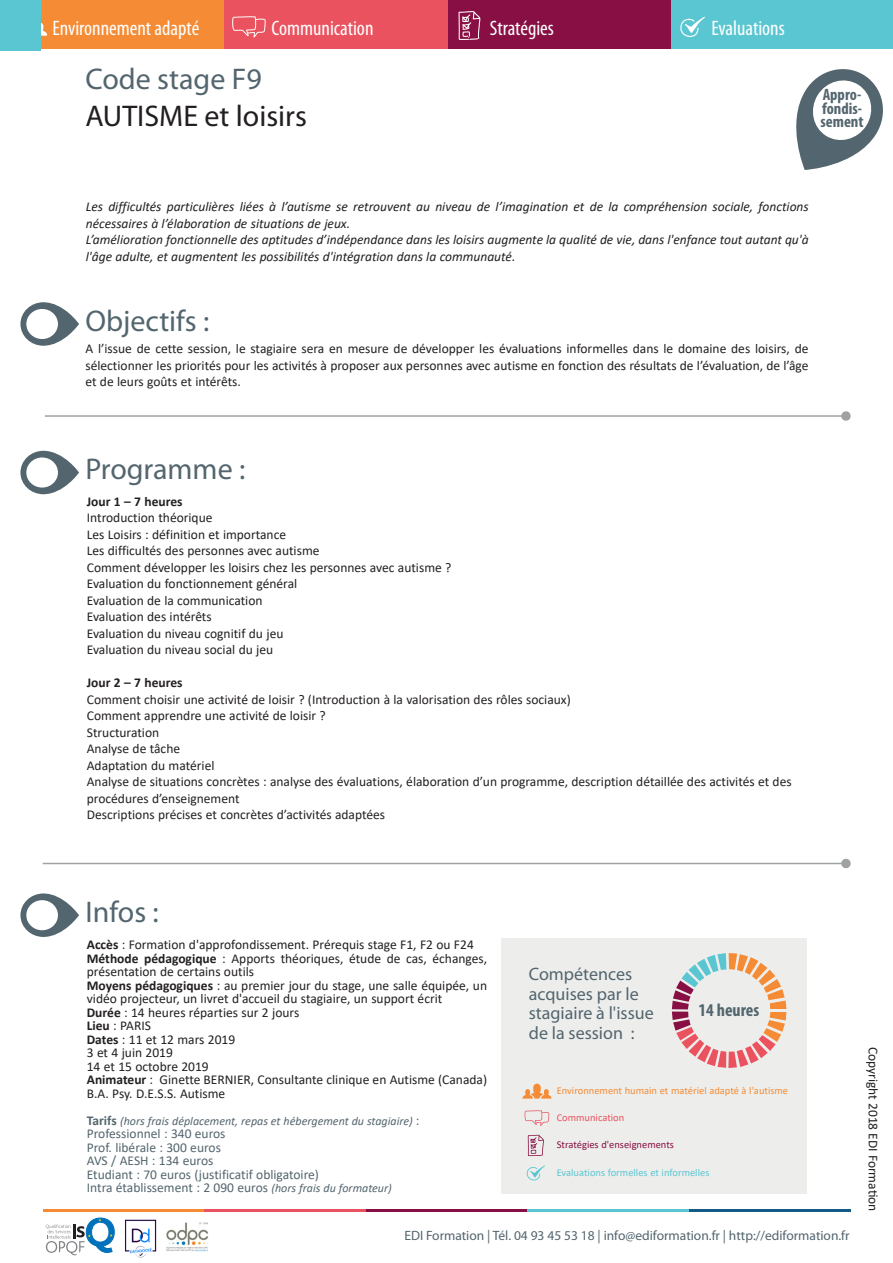
<style>
.page{position:relative;width:893px;height:1263px;background:#fff}
.page>*{position:absolute;margin:0;border:0;box-sizing:border-box;transform-origin:0 0}
.t1{font:30px "Myriad Pro";color:#53656e}
.t2{font:30px "Myriad Pro";color:#231f20}
.t3{font:condensed 21px "Myriad Pro";color:#fff}
.t4{font:18px/19.5px "Myriad Pro";color:#53656e}
.t5{font:700 condensed 18px "Myriad Pro";color:#53656e}
.t6{font:700 condensed 16.5px/13.5px "Myriad Pro";color:#53656e}
.Body_Text_2{font:13.5px/16.5px "Calibri";color:#231f20}
.t7{font:italic 13.5px/16.5px "Calibri";color:#231f20}
.Body_Text_2-2{font:13.5px "Calibri";color:#53656e}
.t8{font:13.5px "Myriad Pro";color:#53656e}
.t9{font:700 13.5px "Calibri";color:#231f20}
.Body_Text_2-3{font:italic 12px "Calibri";color:#53656e}
.t10{font:10.5px "Calibri";color:#f58b34}
.t11{font:10.5px "Calibri";color:#5ac6d1}
.t12{font:10.5px "Calibri";color:#880f43}
.t13{font:10.5px "Calibri";color:#eb525f}
.s1{font-weight:700}
.s2{font-weight:700;font-style:normal;font-size:13.5px}
.s3{font-style:normal;font-size:13.5px}
.s4{font-style:italic;font-size:12px}
</style>
<div class="page">
<svg style="left:46px;top:1218px;width:69px;height:37px"></svg>
<hr style="left:43px;top:1208px;width:161px;height:3px;background:#f58b34">
<hr style="left:204px;top:1208px;width:162px;height:3px;background:#eb525f">
<hr style="left:366px;top:1208px;width:161px;height:3px;background:#880f43">
<hr style="left:527px;top:1208px;width:162px;height:3px;background:#5ac6d1">
<hr style="left:689px;top:1208px;width:161px;height:3px;background:#135a86">
<img style="left:125px;top:1219px;width:32px;height:39px">
<img style="left:166px;top:1222px;width:42px;height:29px">
<svg style="left:20px;top:302px;width:59px;height:44px"></svg>
<hr style="left:45px;top:415px;width:798px;height:2px;background:#9fa39f">
<div style="left:842px;top:412px;width:8px;height:8px;background:#9fa39f;border-radius:50%"></div>
<div style="left:841px;top:411px;width:10px;height:10px;border:2px solid #9fa39f;border-radius:50%"></div>
<svg style="left:20px;top:451px;width:59px;height:43px"></svg>
<svg style="left:20px;top:893px;width:59px;height:44px"></svg>
<hr style="left:43px;top:863px;width:800px;height:1px;background:#9fa39f">
<div style="left:842px;top:859px;width:8px;height:8px;background:#9fa39f;border-radius:50%"></div>
<div style="left:841px;top:859px;width:10px;height:9px;border:2px solid #9fa39f;border-radius:50%"></div>
<div style="left:502px;top:938px;width:305px;height:255px;background:#edeeec"></div>
<svg style="left:522px;top:1084px;width:29px;height:14px"></svg>
<svg style="left:525px;top:1110px;width:24px;height:16px"></svg>
<svg style="left:528px;top:1135px;width:16px;height:21px"></svg>
<svg style="left:527px;top:1165px;width:18px;height:15px"></svg>
<svg style="left:672px;top:953px;width:114px;height:115px"></svg>
<div style="left:0;top:0;width:225px;height:49px;background:#f58b34"></div>
<div style="left:225px;top:0;width:223px;height:49px;background:#eb525f"></div>
<div style="left:448px;top:0;width:223px;height:49px;background:#880f43"></div>
<div style="left:671px;top:0;width:222px;height:49px;background:#5ac6d1"></div>
<svg style="left:459px;top:11px;width:21px;height:29px"></svg>
<svg style="left:40px;top:15px;width:7px;height:21px"></svg>
<svg style="left:232px;top:16px;width:34px;height:21px"></svg>
<svg style="left:680px;top:17px;width:25px;height:20px"></svg>
<svg style="left:796px;top:69px;width:87px;height:101px"></svg>
<div style="left:0;top:0;width:40px;height:50px;background:#5ac6d1"></div>
<p class="t3" style="left:52px;top:15px;width:148px">Environnement adapté</p>
<p class="t3" style="left:272px;top:15px;width:103px">Communication</p>
<p class="t3" style="left:490px;top:15px;width:66px">Stratégies</p>
<p class="t3" style="left:711px;top:15px;width:75px">Evaluations</p>
<p class="t1" style="left:85px;top:60px;width:178px">Code stage F9</p>
<p class="t2" style="left:85px;top:98px;width:223px">AUTISME et loisirs</p>
<p class="t6" style="left:821px;top:88px;width:45px">Appro&shy;fondis&shy;sement</p>
<p class="t7" style="left:86px;top:198px;width:724px">Les difficultés particulières liées à l’autisme se retrouvent au niveau de l’imagination et de la compréhension sociale, fonctions nécessaires à l’élaboration de situations de jeux.</p>
<p class="t7" style="left:86px;top:231px;width:724px">L’amélioration fonctionnelle des aptitudes d’indépendance dans les loisirs augmente la qualité de vie, dans l'enfance tout autant qu'à l'âge adulte, et augmentent les possibilités d'intégration dans la communauté.</p>
<p class="t1" style="left:85px;top:302px;width:125px">Objectifs :</p>
<p class="Body_Text_2" style="left:85px;top:340px;width:724px;text-align:justify">A l’issue de cette session, le stagiaire sera en mesure de développer les évaluations informelles dans le domaine des loisirs, de sélectionner les priorités pour les activités à proposer aux personnes avec autisme en fonction des résultats de l’évaluation, de l’âge et de leurs goûts et intérêts.</p>
<p class="t1" style="left:85px;top:450px;width:161px">Programme :</p>
<p class="t9" style="left:87px;top:492px;width:97px">Jour 1 – 7 heures</p>
<p class="Body_Text_2" style="left:87px;top:509px;width:127px">Introduction théorique</p>
<p class="Body_Text_2" style="left:87px;top:526px;width:201px">Les Loisirs : définition et importance</p>
<p class="Body_Text_2" style="left:87px;top:542px;width:234px">Les difficultés des personnes avec autisme</p>
<p class="Body_Text_2" style="left:87px;top:559px;width:366px">Comment développer les loisirs chez les personnes avec autisme ?</p>
<p class="Body_Text_2" style="left:87px;top:575px;width:212px">Evaluation du fonctionnement général</p>
<p class="Body_Text_2" style="left:87px;top:592px;width:177px">Evaluation de la communication</p>
<p class="Body_Text_2" style="left:87px;top:608px;width:126px">Evaluation des intérêts</p>
<p class="Body_Text_2" style="left:87px;top:625px;width:198px">Evaluation du niveau cognitif du jeu</p>
<p class="Body_Text_2" style="left:87px;top:641px;width:188px">Evaluation du niveau social du jeu</p>
<p class="t9" style="left:87px;top:673px;width:97px">Jour 2 – 7 heures</p>
<p class="Body_Text_2" style="left:87px;top:691px;width:485px">Comment choisir une activité de loisir ? (Introduction à la valorisation des rôles sociaux)</p>
<p class="Body_Text_2" style="left:87px;top:707px;width:241px">Comment apprendre une activité de loisir ?</p>
<p class="Body_Text_2" style="left:87px;top:724px;width:74px">Structuration</p>
<p class="Body_Text_2" style="left:87px;top:740px;width:95px">Analyse de tâche</p>
<p class="Body_Text_2" style="left:87px;top:757px;width:129px">Adaptation du matériel</p>
<p class="Body_Text_2" style="left:87px;top:773px;width:706px">Analyse de situations concrètes : analyse des évaluations, élaboration d’un programme, description détaillée des activités et des procédures d’enseignement</p>
<p class="Body_Text_2" style="left:87px;top:806px;width:300px">Descriptions précises et concrètes d’activités adaptées</p>
<p class="t1" style="left:85px;top:894px;width:75px">Infos :</p>
<p class="Body_Text_2" style="left:87px;top:936px;width:389px"><span class="s1">Accès</span> : Formation d'approfondissement. Prérequis stage F1, F2 ou F24</p>
<p class="Body_Text_2" style="left:87px;top:951px;width:402px;line-height:13.5px"><span class="s1">Méthode pédagogique</span> : Apports théoriques, étude de cas, échanges, présentation de certains outils</p>
<p class="Body_Text_2" style="left:87px;top:978px;width:402px;line-height:13.5px"><span class="s1">Moyens pédagogiques</span> : au premier jour du stage, une salle équipée, un vidéo projecteur, un livret d'accueil du stagiaire, un support écrit</p>
<p class="Body_Text_2" style="left:87px;top:1003px;width:214px"><span class="s1">Durée</span> : 14 heures réparties sur 2 jours</p>
<p class="Body_Text_2" style="left:87px;top:1017px;width:66px"><span class="s1">Lieu</span> : PARIS</p>
<p class="Body_Text_2" style="left:87px;top:1030px;width:150px"><span class="s1">Dates</span> : 11 et 12 mars 2019</p>
<p class="Body_Text_2" style="left:87px;top:1044px;width:88px">3 et 4 juin 2019</p>
<p class="Body_Text_2" style="left:87px;top:1057px;width:123px">14 et 15 octobre 2019</p>
<p class="Body_Text_2" style="left:87px;top:1072px;width:402px;line-height:13.5px"><span class="s1">Animateur</span> : Ginette BERNIER, Consultante clinique en Autisme (Canada)<br>B.A. Psy. D.E.S.S. Autisme</p>
<p class="Body_Text_2-3" style="left:87px;top:1112px;width:334px"><span class="s2">Tarifs</span> (hors frais déplacement, repas et hébergement du stagiaire) <span class="s3">:</span></p>
<p class="Body_Text_2-2" style="left:87px;top:1124px;width:140px">Professionnel : 340 euros</p>
<p class="Body_Text_2-2" style="left:87px;top:1138px;width:136px">Prof. libérale : 300 euros</p>
<p class="Body_Text_2-2" style="left:87px;top:1151px;width:128px">AVS / AESH : 134 euros</p>
<p class="Body_Text_2-2" style="left:87px;top:1165px;width:234px">Etudiant : 70 euros (justificatif obligatoire)</p>
<p class="Body_Text_2-2" style="left:87px;top:1178px;width:307px">Intra établissement : 2 090 euros <span class="s4">(hors frais du formateur)</span></p>
<p class="t4" style="left:529px;top:964px;width:126px">Compétences acquises par le stagiaire à l'issue de la session :</p>
<p class="t5" style="left:699px;top:999px;width:62px">14 heures</p>
<p class="t10" style="left:557px;top:1083px;width:233px">Environnement humain et matériel adapté à l'autisme</p>
<p class="t13" style="left:557px;top:1110px;width:69px">Communication</p>
<p class="t12" style="left:557px;top:1137px;width:119px">Stratégies d'enseignements</p>
<p class="t11" style="left:557px;top:1165px;width:154px">Evaluations formelles et informelles</p>
<p class="Body_Text_2" style="left:882px;top:1047px;width:166px;rotate:90deg">Copyright 2018 EDI Formation</p>
<p class="t8" style="left:404px;top:1227px;width:447px">EDI Formation | Tél. 04 93 45 53 18 | info@ediformation.fr | http://ediformation.fr</p>
</div>
